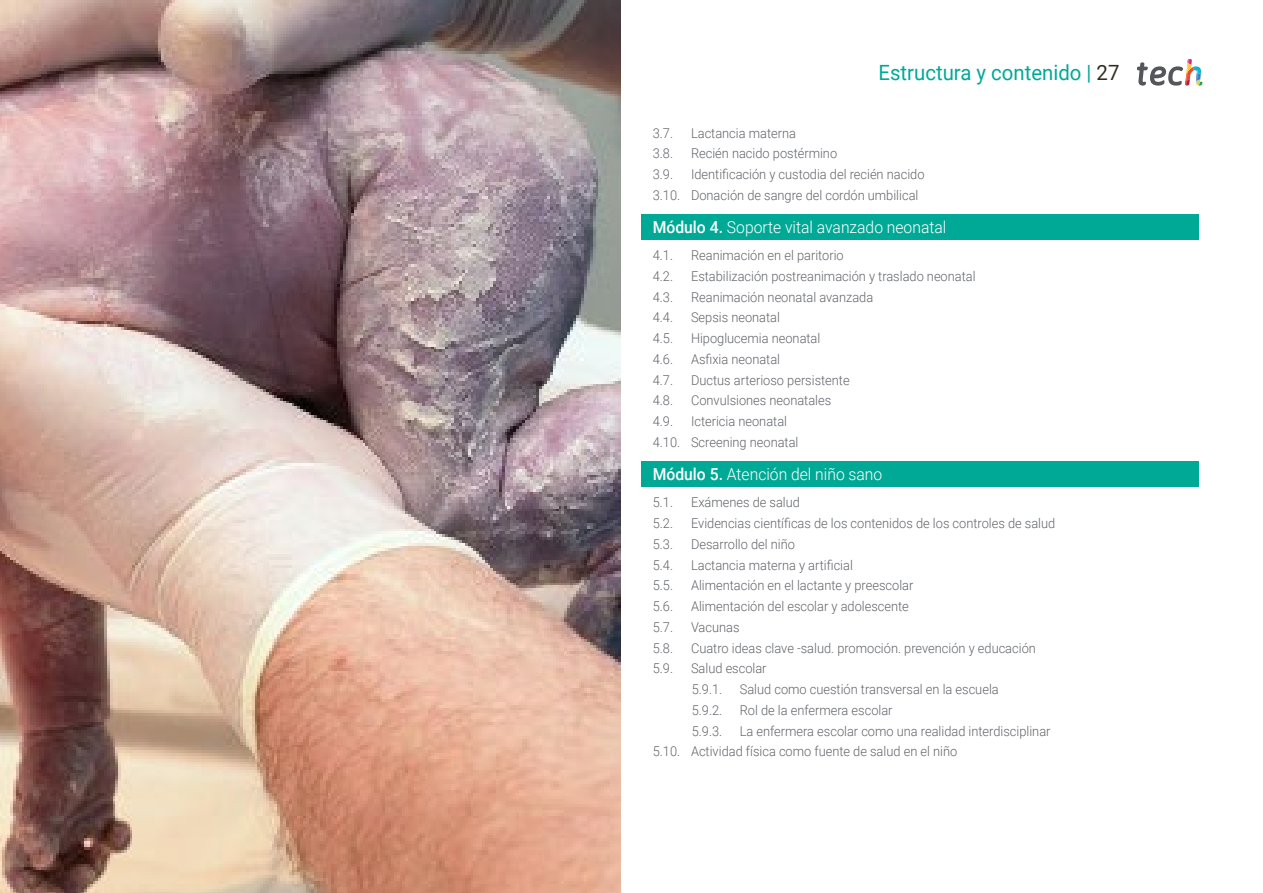
<style>
.page{position:relative;width:1263px;height:893px;background:#fff}
.page>*{position:absolute;margin:0;border:0;box-sizing:border-box;transform-origin:0 0}
.t1{font:21px "Roboto";color:#00a996}
.t2{font:300 16.5px "Roboto";color:#fff;scale:.95 1}
.t3{font:300 13.5px/20.7px "Roboto";color:#61646a;scale:.95 1}
.s1{color:#312e20}
.s2{font-weight:500}
</style>
<div class="page">
<div style="left:642px;top:214px;width:557px;height:25px;background:#00a996"></div>
<div style="left:642px;top:461px;width:557px;height:25px;background:#00a996"></div>
<svg style="left:1137px;top:59px;width:65px;height:27px"></svg>
<img style="left:0;top:0;width:621px;height:893px">
<h1 class="t1" style="left:878px;top:57px;width:242px">Estructura y contenido | <span class="s1">27</span></h1>
<p class="t3" style="left:653px;top:122px;width:23px">3.7.</p>
<p class="t3" style="left:691px;top:122px;width:112px">Lactancia materna</p>
<p class="t3" style="left:653px;top:143px;width:23px">3.8.</p>
<p class="t3" style="left:691px;top:143px;width:155px">Recién nacido postérmino</p>
<p class="t3" style="left:653px;top:164px;width:23px">3.9.</p>
<p class="t3" style="left:653px;top:164px;width:288px;text-indent:38px">Identificación y custodia del recién nacido<br>3.10. Donación de sangre del cordón umbilical</p>
<p class="t2" style="left:653px;top:216px;width:311px"><span class="s2">Módulo 4.</span> Soporte vital avanzado neonatal</p>
<p class="t3" style="left:653px;top:245px;width:23px">4.1.</p>
<p class="t3" style="left:691px;top:245px;width:162px">Reanimación en el paritorio</p>
<p class="t3" style="left:653px;top:265px;width:23px">4.2.</p>
<p class="t3" style="left:691px;top:265px;width:301px">Estabilización postreanimación y traslado neonatal</p>
<p class="t3" style="left:653px;top:286px;width:23px">4.3.</p>
<p class="t3" style="left:691px;top:286px;width:193px">Reanimación neonatal avanzada</p>
<p class="t3" style="left:653px;top:307px;width:23px">4.4.</p>
<p class="t3" style="left:691px;top:307px;width:95px">Sepsis neonatal</p>
<p class="t3" style="left:653px;top:328px;width:23px">4.5.</p>
<p class="t3" style="left:691px;top:328px;width:138px">Hipoglucemia neonatal</p>
<p class="t3" style="left:653px;top:348px;width:23px">4.6.</p>
<p class="t3" style="left:691px;top:348px;width:95px">Asfixia neonatal</p>
<p class="t3" style="left:653px;top:369px;width:23px">4.7.</p>
<p class="t3" style="left:691px;top:369px;width:169px">Ductus arterioso persistente</p>
<p class="t3" style="left:653px;top:390px;width:23px">4.8.</p>
<p class="t3" style="left:691px;top:390px;width:149px">Convulsiones neonatales</p>
<p class="t3" style="left:653px;top:411px;width:23px">4.9.</p>
<p class="t3" style="left:653px;top:411px;width:155px;text-indent:38px">Ictericia neonatal<br>4.10. Screening neonatal</p>
<p class="t2" style="left:653px;top:463px;width:243px"><span class="s2">Módulo 5.</span> Atención del niño sano</p>
<p class="t3" style="left:653px;top:492px;width:23px">5.1.</p>
<p class="t3" style="left:691px;top:492px;width:116px">Exámenes de salud</p>
<p class="t3" style="left:653px;top:512px;width:23px">5.2.</p>
<p class="t3" style="left:691px;top:512px;width:385px">Evidencias científicas de los contenidos de los controles de salud</p>
<p class="t3" style="left:653px;top:533px;width:23px">5.3.</p>
<p class="t3" style="left:691px;top:533px;width:111px">Desarrollo del niño</p>
<p class="t3" style="left:653px;top:554px;width:23px">5.4.</p>
<p class="t3" style="left:691px;top:554px;width:172px">Lactancia materna y artificial</p>
<p class="t3" style="left:653px;top:575px;width:23px">5.5.</p>
<p class="t3" style="left:691px;top:575px;width:236px">Alimentación en el lactante y preescolar</p>
<p class="t3" style="left:653px;top:595px;width:23px">5.6.</p>
<p class="t3" style="left:691px;top:595px;width:231px">Alimentación del escolar y adolescente</p>
<p class="t3" style="left:653px;top:616px;width:23px">5.7.</p>
<p class="t3" style="left:691px;top:616px;width:53px">Vacunas</p>
<p class="t3" style="left:653px;top:637px;width:23px">5.8.</p>
<p class="t3" style="left:691px;top:637px;width:364px">Cuatro ideas clave -salud. promoción. prevención y educación</p>
<p class="t3" style="left:653px;top:658px;width:23px">5.9.</p>
<p class="t3" style="left:691px;top:658px;width:81px">Salud escolar<br>5.9.1.</p>
<p class="t3" style="left:740px;top:678px;width:274px">Salud como cuestión transversal en la escuela</p>
<p class="t3" style="left:692px;top:699px;width:34px">5.9.2.</p>
<p class="t3" style="left:740px;top:699px;width:162px">Rol de la enfermera escolar</p>
<p class="t3" style="left:692px;top:720px;width:34px">5.9.3.</p>
<p class="t3" style="left:653px;top:720px;width:420px;text-indent:87px">La enfermera escolar como una realidad interdisciplinar<br>5.10. Actividad física como fuente de salud en el niño</p>
</div>
